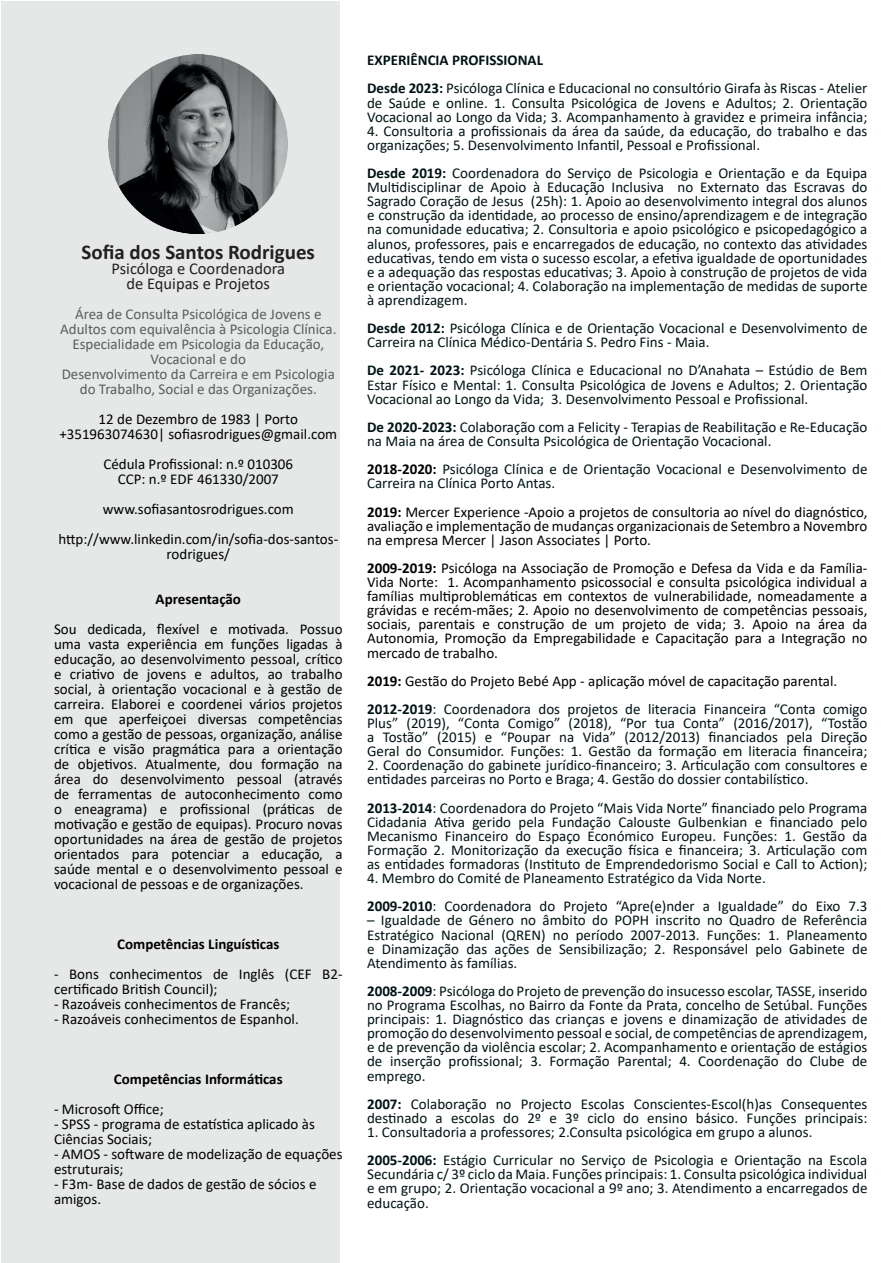
<style>
.page{position:relative;width:893px;height:1263px;background:#fff}
.page>*{position:absolute;margin:0;border:0;box-sizing:border-box;transform-origin:0 0}
.t1{font:700 21px "Calibri";color:#231f20}
.t2{font:16.5px/15px "Calibri";color:#231f20;text-align:center}
.t3{font:15px/14.1px "Calibri";color:#001315}
.t4{font:15px/15px "Calibri";color:#000001}
.t5{font:15px/15px "Calibri";color:#585d5d;text-align:center}
.t6{font:700 15px "Calibri";color:#000001}
.s1{font-weight:700}
.s2{font-weight:700;color:#000001}
.s3{font-weight:700;color:#001315}
.s4{color:#001315}
</style>
<div class="page">
<div style="left:1px;top:1px;width:338px;height:1261px;background:#e6e8e7"></div>
<img style="left:109px;top:54px;width:179px;height:179px">
<h1 class="t1" style="left:82px;top:238px;width:235px">Sofia dos Santos Rodrigues</h1>
<p class="t2" style="left:112px;top:261px;width:175px">Psicóloga e Coordenadora de Equipas e Projetos</p>
<p class="t5" style="left:60px;top:306px;width:278px">Área de Consulta Psicológica de Jovens e Adultos com equivalência à Psicologia Clínica.<br>Especialidade em Psicologia da Educação, Vocacional e do<br>Desenvolvimento da Carreira e em Psicologia do Trabalho, Social e das Organizações.</p>
<p class="t4" style="left:59px;top:411px;width:279px;text-align:center">12 de Dezembro de 1983 | Porto +351963074630| sofiasrodrigues@gmail.com</p>
<p class="t4" style="left:103px;top:456px;width:191px;text-align:center">Cédula Profissional: n.º 010306<br>CCP: n.º EDF 461330/2007</p>
<p class="t4" style="left:58px;top:494px;width:281px;line-height:30px;text-align:center">www.sofiasantosrodrigues.com http://www.linkedin.com/in/sofia-dos-santos-</p>
<p class="t4" style="left:167px;top:546px;width:65px">rodrigues/</p>
<p class="t6" style="left:156px;top:589px;width:87px">Apresentação</p>
<p class="t4" style="left:54px;top:621px;width:290px;text-align:justify">Sou dedicada, flexível e motivada. Possuo uma vasta experiência em funções ligadas à educação, ao desenvolvimento pessoal, crítico e criativo de jovens e adultos, ao trabalho social, à orientação vocacional e à gestão de carreira. Elaborei e coordenei vários projetos em que aperfeiçoei diversas competências como a gestão de pessoas, organização, análise crítica e visão pragmática para a orientação de objetivos. Atualmente, dou formação na área do desenvolvimento pessoal (através de ferramentas de autoconhecimento como o eneagrama) e profissional (práticas de motivação e gestão de equipas). Procuro novas oportunidades na área de gestão de projetos orientados para potenciar a educação, a saúde mental e o desenvolvimento pessoal e vocacional de pessoas e de organizações.</p>
<p class="t6" style="left:117px;top:934px;width:164px">Competências Linguísticas</p>
<p class="t4" style="left:54px;top:966px;width:290px">- Bons conhecimentos de Inglês (CEF B2- certificado British Council);</p>
<p class="t4" style="left:54px;top:996px;width:238px">- Razoáveis conhecimentos de Francês;</p>
<p class="t4" style="left:54px;top:1011px;width:246px">- Razoáveis conhecimentos de Espanhol.</p>
<p class="t6" style="left:114px;top:1069px;width:170px">Competências Informáticas</p>
<p class="t4" style="left:54px;top:1101px;width:111px">- Microsoft Office;</p>
<p class="t4" style="left:54px;top:1116px;width:262px">- SPSS - programa de estatística aplicado às<br>Ciências Sociais;</p>
<p class="t4" style="left:54px;top:1146px;width:290px">- AMOS - software de modelização de equações estruturais;</p>
<p class="t4" style="left:54px;top:1176px;width:264px">- F3m- Base de dados de gestão de sócios e amigos.</p>
<p class="t3" style="left:367px;top:46px;width:502px;line-height:28.2px"><span class="s1">EXPERIÊNCIA PROFISSIONAL<br>Desde 2023:</span> Psicóloga Clínica e Educacional no consultório Girafa às Riscas - Atelier</p>
<p class="t3" style="left:367px;top:95px;width:502px">de Saúde e online. 1. Consulta Psicológica de Jovens e Adultos; 2. Orientação<br>Vocacional ao Longo da Vida; 3. Acompanhamento à gravidez e primeira infância;</p>
<p class="t3" style="left:367px;top:123px;width:502px">4. Consultoria a profissionais da área da saúde, da educação, do trabalho e das organizações; 5. Desenvolvimento Infantil, Pessoal e Profissional.</p>
<p class="t3" style="left:367px;top:166px;width:502px;text-align:justify"><span class="s1">Desde 2019:</span> Coordenadora do Serviço de Psicologia e Orientação e da Equipa Multidisciplinar de Apoio à Educação Inclusiva no Externato das Escravas do Sagrado Coração de Jesus (25h): 1. Apoio ao desenvolvimento integral dos alunos e construção da identidade, ao processo de ensino/aprendizagem e de integração na comunidade educativa; 2. Consultoria e apoio psicológico e psicopedagógico a alunos, professores, pais e encarregados de educação, no contexto das atividades educativas, tendo em vista o sucesso escolar, a efetiva igualdade de oportunidades e a adequação das respostas educativas; 3. Apoio à construção de projetos de vida e orientação vocacional; 4. Colaboração na implementação de medidas de suporte à aprendizagem.</p>
<p class="t3" style="left:367px;top:321px;width:502px"><span class="s1">Desde 2012:</span> Psicóloga Clínica e de Orientação Vocacional e Desenvolvimento de<br>Carreira na Clínica Médico-Dentária S. Pedro Fins - Maia.</p>
<p class="t3" style="left:367px;top:363px;width:502px;text-align:justify"><span class="s1">De 2021- 2023:</span> Psicóloga Clínica e Educacional no D’Anahata – Estúdio de Bem Estar Físico e Mental: 1. Consulta Psicológica de Jovens e Adultos; 2. Orientação Vocacional ao Longo da Vida; 3. Desenvolvimento Pessoal e Profissional.</p>
<p class="t3" style="left:367px;top:419px;width:502px"><span class="s1">De 2020-2023:</span> Colaboração com a Felicity - Terapias de Reabilitação e Re-Educação na Maia na área de Consulta Psicológica de Orientação Vocacional.</p>
<p class="t3" style="left:367px;top:462px;width:502px"><span class="s2">2018-2020:</span> Psicóloga Clínica e de Orientação Vocacional e Desenvolvimento de<br>Carreira na Clínica Porto Antas.</p>
<p class="t4" style="left:367px;top:504px;width:502px;line-height:14.1px;text-align:justify"><span class="s1">2019:</span> Mercer Experience -Apoio a projetos de consultoria ao nível do diagnóstico, avaliação e implementação de mudanças organizacionais de Setembro a Novembro na empresa Mercer | Jason Associates | Porto.</p>
<p class="t4" style="left:367px;top:560px;width:502px;line-height:14.1px;text-align:justify"><span class="s1">2009-2019:</span> Psicóloga na Associação de Promoção e Defesa da Vida e da Família-Vida Norte: 1. Acompanhamento psicossocial e consulta psicológica individual a famílias multiproblemáticas em contextos de vulnerabilidade, nomeadamente a grávidas e recém-mães; 2. Apoio no desenvolvimento de competências pessoais, sociais, parentais e construção de um projeto de vida; 3. Apoio na área da Autonomia, Promoção da Empregabilidade e Capacitação para a Integração no mercado de trabalho.</p>
<p class="t4" style="left:367px;top:666px;width:502px;line-height:28.2px"><span class="s1">2019:</span> Gestão do Projeto Bebé App - aplicação móvel de capacitação parental.<br><span class="s3">2012-2019</span><span class="s4">: Coordenadora dos projetos de literacia Financeira “Conta comigo</span></p>
<p class="t3" style="left:367px;top:716px;width:502px;text-align:justify">Plus” (2019), “Conta Comigo” (2018), “Por tua Conta” (2016/2017), “Tostão a Tostão” (2015) e “Poupar na Vida” (2012/2013) financiados pela Direção Geral do Consumidor. Funções: 1. Gestão da formação em literacia financeira;</p>
<p class="t3" style="left:367px;top:758px;width:502px">2. Coordenação do gabinete jurídico-financeiro; 3. Articulação com consultores e entidades parceiras no Porto e Braga; 4. Gestão do dossier contabilístico.</p>
<p class="t3" style="left:367px;top:800px;width:502px;text-align:justify"><span class="s1">2013-2014</span>: Coordenadora do Projeto “Mais Vida Norte” financiado pelo Programa Cidadania Ativa gerido pela Fundação Calouste Gulbenkian e financiado pelo Mecanismo Financeiro do Espaço Económico Europeu. Funções: 1. Gestão da Formação 2. Monitorização da execução física e financeira; 3. Articulação com as entidades formadoras (Instituto de Emprendedorismo Social e Call to Action);</p>
<p class="t3" style="left:367px;top:864px;width:502px;line-height:28.2px">4. Membro do Comité de Planeamento Estratégico da Vida Norte.<br><span class="s1">2009-2010</span>: Coordenadora do Projeto “Apre(e)nder a Igualdade” do Eixo 7.3</p>
<p class="t3" style="left:367px;top:913px;width:502px;text-align:justify">– Igualdade de Género no âmbito do POPH inscrito no Quadro de Referência Estratégico Nacional (QREN) no período 2007-2013. Funções: 1. Planeamento e Dinamização das ações de Sensibilização; 2. Responsável pelo Gabinete de Atendimento às famílias.</p>
<p class="t3" style="left:367px;top:983px;width:502px;text-align:justify"><span class="s1">2008-2009</span>: Psicóloga do Projeto de prevenção do insucesso escolar, TASSE, inserido no Programa Escolhas, no Bairro da Fonte da Prata, concelho de Setúbal. Funções principais: 1. Diagnóstico das crianças e jovens e dinamização de atividades de promoção do desenvolvimento pessoal e social, de competências de aprendizagem, e de prevenção da violência escolar; 2. Acompanhamento e orientação de estágios de inserção profissional; 3. Formação Parental; 4. Coordenação do Clube de emprego.</p>
<p class="t3" style="left:367px;top:1096px;width:502px"><span class="s1">2007:</span> Colaboração no Projecto Escolas Conscientes-Escol(h)as Consequentes destinado a escolas do 2º e 3º ciclo do ensino básico. Funções principais:</p>
<p class="t3" style="left:367px;top:1117px;width:502px;line-height:28.2px">1. Consultadoria a professores; 2.Consulta psicológica em grupo a alunos.<br><span class="s1">2005-2006:</span> Estágio Curricular no Serviço de Psicologia e Orientação na Escola</p>
<p class="t3" style="left:367px;top:1167px;width:502px;text-align:justify">Secundária c/ 3º ciclo da Maia. Funções principais: 1. Consulta psicológica individual e em grupo; 2. Orientação vocacional a 9º ano; 3. Atendimento a encarregados de educação.</p>
</div>
